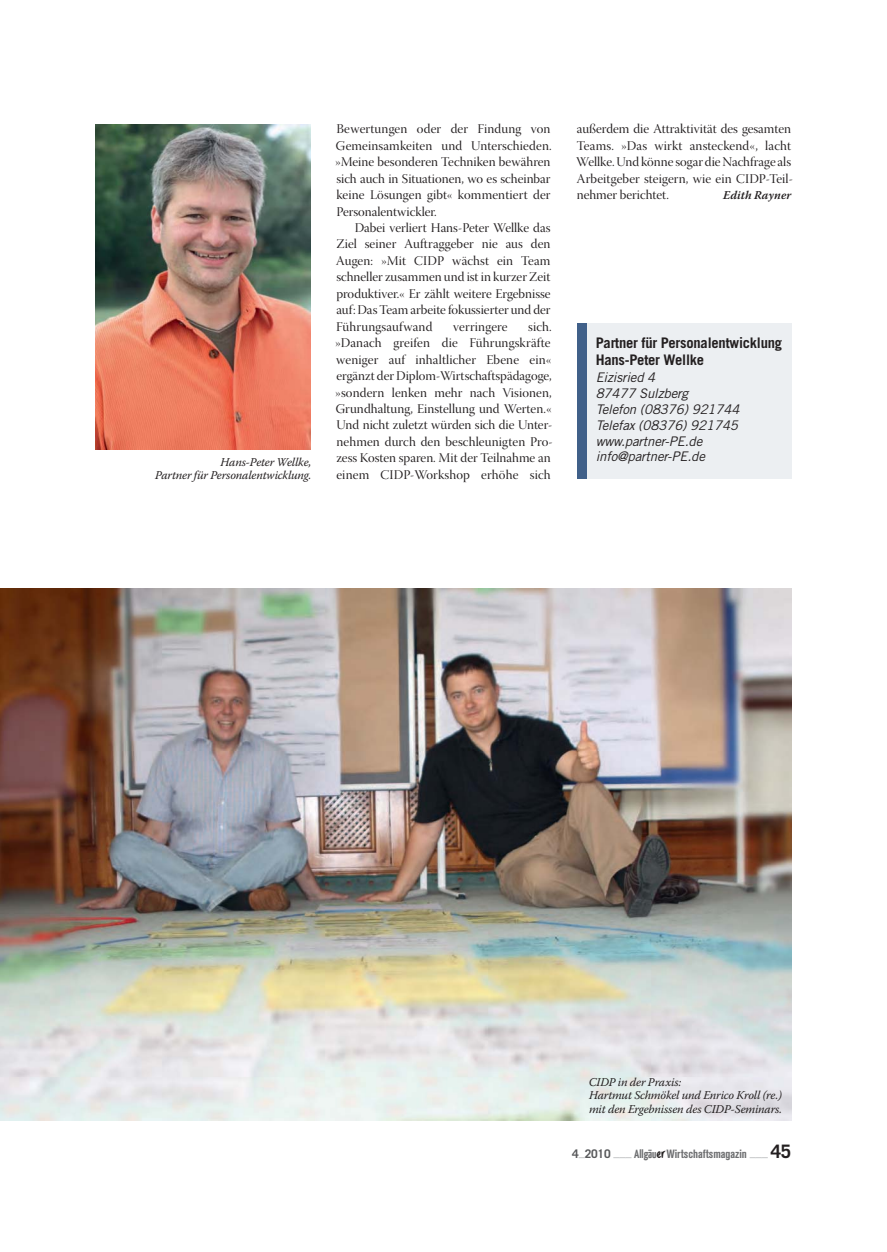
<style>
.page{position:relative;width:887px;height:1252px;background:#fff}
.page>*{position:absolute;margin:0;border:0;box-sizing:border-box;transform-origin:0 0}
.t1{font:700 14.62px/17.5px "Trade Gothic";letter-spacing:-.015em;color:#231f20}
.t2{font:13.25px/16.5px "Warnock Pro Disp";letter-spacing:.005em;color:#231f20}
.t3{font:italic 13.25px/15.9px "Trade Gothic";letter-spacing:-.01em;color:#231f20}
.t4{font:italic 11.88px/13.2px "Warnock Pro";letter-spacing:-.015em;color:#231f20}
.t5{font:700 11.88px "Akzidenz Grot Con BQ";color:#6d6e70}
.t6{font:italic 600 11.88px "Warnock Pro";color:#231f20}
.s1{font-family:"Trade Gothic";color:#58595b}
.s2{font-family:"Trade Gothic";font-size:12.38px;color:#c9cbcc}
.s3{font-family:"Yanone Kaffeesatz"}
.s4{font-family:"Allgaeu";font-weight:400;color:#231f20}
.s5{font-family:"Trade Gothic";font-size:18.5px;color:#231f20}
</style>
<div class="page">
<img style="left:0;top:588px;width:791px;height:532px">
<div style="left:576px;top:323px;width:214px;height:155px;background:#eceff2"></div>
<div style="left:576px;top:323px;width:10px;height:155px;background:#406089"></div>
<img style="left:96px;top:124px;width:214px;height:326px">
<p class="t4" style="left:155px;top:456px;width:158px;text-align:right">Hans-Peter Wellke,<br>Partner für Personalentwicklung.</p>
<p class="t2" style="left:335px;top:122px;width:218px;text-align:justify">Bewertungen oder der Findung von Gemeinsamkeiten und Unterschieden. »Meine besonderen Techniken bewähren sich auch in Situationen, wo es scheinbar keine Lösungen gibt« kommentiert der Personalentwickler.</p>
<p class="t2" style="left:336px;top:220px;width:216px;text-align:justify;text-indent:19px">Dabei verliert Hans-Peter Wellke das Ziel seiner Auftraggeber nie aus den Augen: »Mit CIDP wächst ein Team schneller zusammen und ist in kurzer Zeit produktiver.« Er zählt weitere Ergebnisse auf: Das Team arbeite fokussierter und der Führungsaufwand</p>
<p class="t2" style="left:335px;top:319px;width:219px;text-indent:193px">sich. »Danach greifen die Führungskräfte weniger auf inhaltlicher Ebene ein« ergänzt der Diplom-Wirtschaftspädagoge, »sondern lenken mehr nach Visionen, Grundhaltung, Einstellung und Werten.« Und nicht zuletzt würden sich die Unter&shy;nehmen durch den beschleunigten Pro&shy;zess Kosten sparen. Mit der Teilnahme an einem CIDP-Workshop erhöhe sich</p>
<p class="t2" style="left:453px;top:319px;width:56px">verringere</p>
<p class="t2" style="left:576px;top:122px;width:218px">außerdem die Attraktivität des gesamten Teams. »Das wirkt ansteckend«, lacht Wellke. Und könne sogar die Nachfrage als Arbeitgeber steigern, wie ein CIDP-Teil&shy;nehmer berichtet.</p>
<p class="t6" style="left:723px;top:188px;width:69px">Edith Rayner</p>
<p class="t1" style="left:595px;top:335px;width:188px">Partner für Personalentwicklung<br>Hans-Peter Wellke</p>
<p class="t3" style="left:595px;top:370px;width:145px">Eizisried 4<br>87477 Sulzberg<br>Telefon (08376) 921744<br>Telefax (08376) 921745 www.partner-PE.de info@partner-PE.de</p>
<p class="t4" style="left:588px;top:1076px;width:195px">CIDP in der Praxis:<br>Hartmut Schmökel und Enrico Kroll (re.) mit den Ergebnissen des CIDP-Seminars.</p>
<p class="t5" style="left:572px;top:1148px;width:220px"><span class="s1">4</span><span class="s2">–</span><span class="s1">2010</span> <span class="s2">–––</span> <span class="s3">Allgäu</span><span class="s4">er</span>Wirtschaftsmagazin <span class="s2">–––</span> <span class="s5">45</span></p>
</div>
